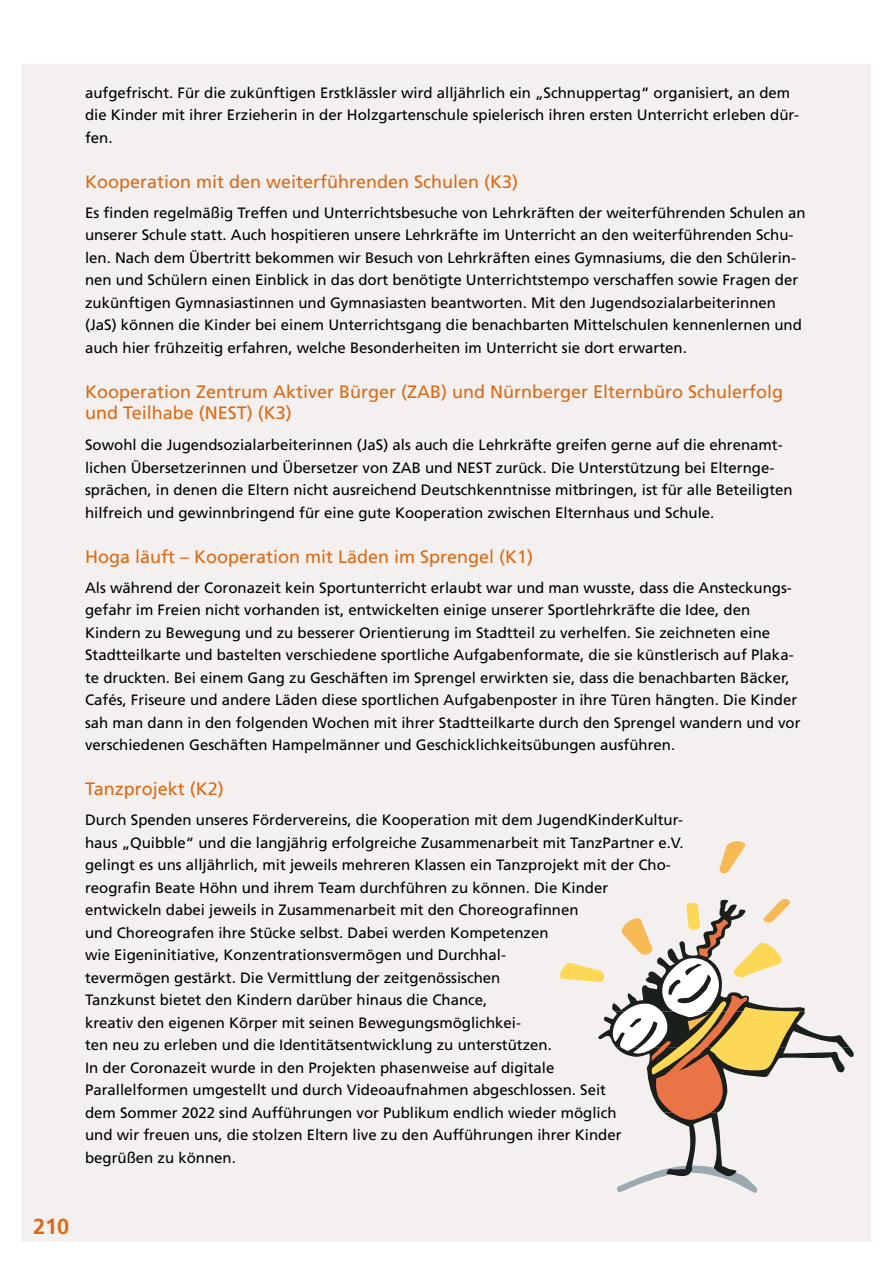
<style>
.page{position:relative;width:893px;height:1263px;background:#fff}
.page>*{position:absolute;margin:0;border:0;box-sizing:border-box;transform-origin:0 0}
.t1{font:700 21.75px "Frutiger LT Std";color:#dc6a14}
.t2{font:18px/21.8px "Frutiger LT Std";color:#dc6a14}
.t3{font:15px/22.5px "Frutiger LT Std";color:#000}
</style>
<div class="page">
<div style="left:21px;top:64px;width:850px;height:1178px;background:#f3f0ef"></div>
<p class="t3" style="left:85px;top:81px;width:716px">aufgefrischt. Für die zukünftigen Erstklässler wird alljährlich ein „Schnuppertag“ organisiert, an dem die Kinder mit ihrer Erzieherin in der Holzgartenschule spielerisch ihren ersten Unterricht erleben dür&shy;fen.</p>
<p class="t2" style="left:85px;top:170px;width:435px">Kooperation mit den weiterführenden Schulen (K3)</p>
<p class="t3" style="left:85px;top:201px;width:722px">Es finden regelmäßig Treffen und Unterrichtsbesuche von Lehrkräften der weiterführenden Schulen an unserer Schule statt. Auch hospitieren unsere Lehrkräfte im Unterricht an den weiterführenden Schu&shy;len. Nach dem Übertritt bekommen wir Besuch von Lehrkräften eines Gymnasiums, die den Schülerin&shy;nen und Schülern einen Einblick in das dort benötigte Unterrichtstempo verschaffen sowie Fragen der zukünftigen Gymnasiastinnen und Gymnasiasten beantworten. Mit den Jugendsozialarbeiterinnen (JaS) können die Kinder bei einem Unterrichtsgang die benachbarten Mittelschulen kennenlernen und auch hier frühzeitig erfahren, welche Besonderheiten im Unterricht sie dort erwarten.</p>
<p class="t2" style="left:85px;top:380px;width:700px">Kooperation Zentrum Aktiver Bürger (ZAB) und Nürnberger Elternbüro Schulerfolg und Teilhabe (NEST) (K3)</p>
<p class="t3" style="left:85px;top:434px;width:709px">Sowohl die Jugendsozialarbeiterinnen (JaS) als auch die Lehrkräfte greifen gerne auf die ehrenamt&shy;lichen Übersetzerinnen und Übersetzer von ZAB und NEST zurück. Die Unterstützung bei Elternge&shy;sprächen, in denen die Eltern nicht ausreichend Deutschkenntnisse mitbringen, ist für alle Beteiligten hilfreich und gewinnbringend für eine gute Kooperation zwischen Elternhaus und Schule.</p>
<p class="t2" style="left:85px;top:545px;width:450px">Hoga läuft – Kooperation mit Läden im Sprengel (K1)</p>
<p class="t3" style="left:85px;top:576px;width:717px">Als während der Coronazeit kein Sportunterricht erlaubt war und man wusste, dass die Ansteckungs&shy;gefahr im Freien nicht vorhanden ist, entwickelten einige unserer Sportlehrkräfte die Idee, den Kindern zu Bewegung und zu besserer Orientierung im Stadtteil zu verhelfen. Sie zeichneten eine Stadtteilkarte und bastelten verschiedene sportliche Aufgabenformate, die sie künstlerisch auf Plaka&shy;te druckten. Bei einem Gang zu Geschäften im Sprengel erwirkten sie, dass die benachbarten Bäcker, Cafés, Friseure und andere Läden diese sportlichen Aufgabenposter in ihre Türen hängten. Die Kinder sah man dann in den folgenden Wochen mit ihrer Stadtteilkarte durch den Sprengel wandern und vor verschiedenen Geschäften Hampelmänner und Geschicklichkeitsübungen ausführen.</p>
<p class="t2" style="left:85px;top:778px;width:140px">Tanzprojekt (K2)</p>
<p class="t3" style="left:85px;top:809px;width:600px">Durch Spenden unseres Fördervereins, die Kooperation mit dem JugendKinderKultur&shy;haus „Quibble“ und die langjährig erfolgreiche Zusammenarbeit mit TanzPartner e.V. gelingt es uns alljährlich, mit jeweils mehreren Klassen ein Tanzprojekt mit der Cho&shy;reografin Beate Höhn und ihrem Team durchführen zu können. Die Kinder entwickeln dabei jeweils in Zusammenarbeit mit den Choreografinnen<br>und Choreografen ihre Stücke selbst. Dabei werden Kompetenzen<br>wie Eigeninitiative, Konzentrationsvermögen und Durchhal-<br>tevermögen gestärkt. Die Vermittlung der zeitgenössischen<br>Tanzkunst bietet den Kindern darüber hinaus die Chance,<br>kreativ den eigenen Körper mit seinen Bewegungsmöglichkei-<br>ten neu zu erleben und die Identitätsentwicklung zu unterstützen.<br>In der Coronazeit wurde in den Projekten phasenweise auf digitale<br>Parallelformen umgestellt und durch Videoaufnahmen abgeschlossen. Seit<br>dem Sommer 2022 sind Aufführungen vor Publikum endlich wieder möglich<br>und wir freuen uns, die stolzen Eltern live zu den Aufführungen ihrer Kinder begrüßen zu können.</p>
<h1 class="t1" style="left:33px;top:1213px;width:38px">210</h1>
</div>
